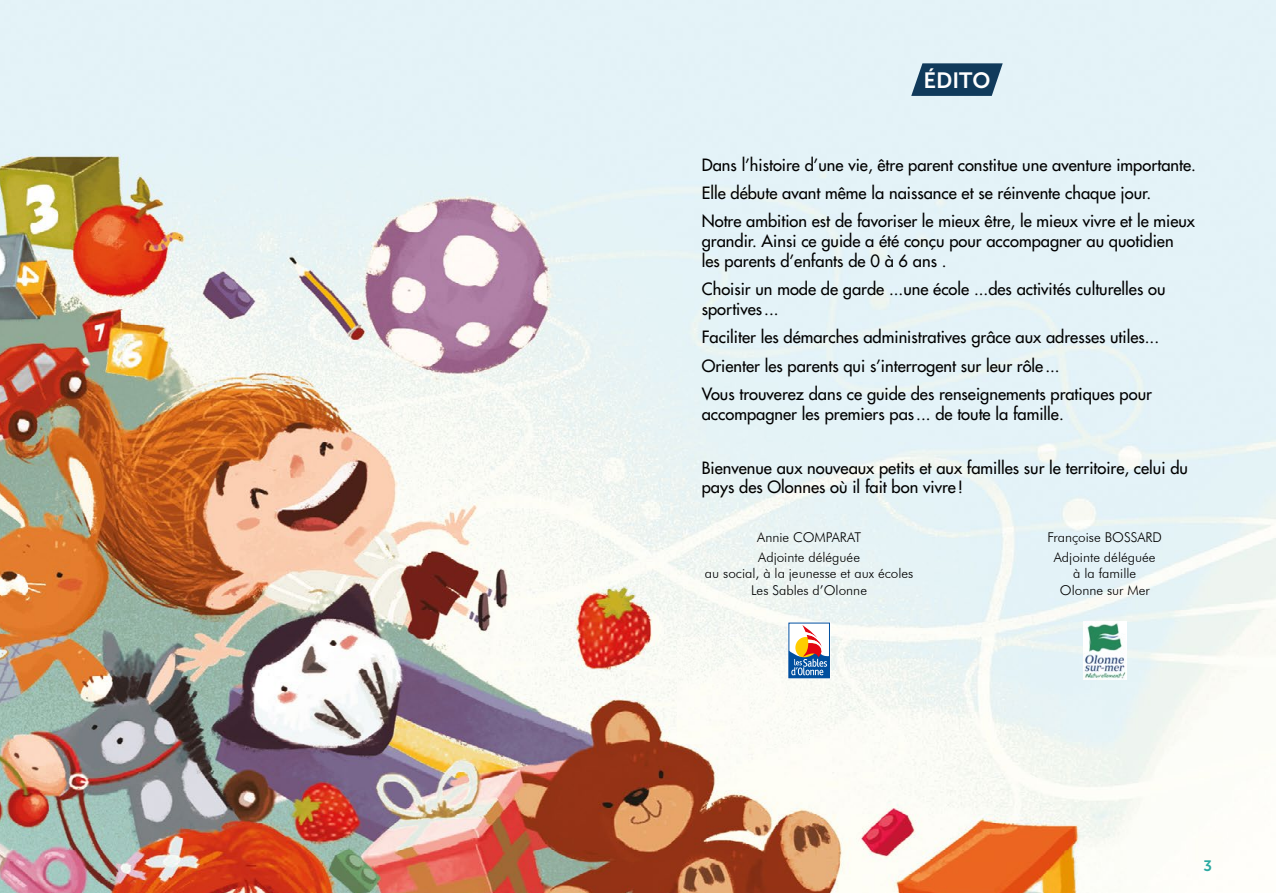
<style>
.page{position:relative;width:1276px;height:893px;background:#fff}
.page>*{position:absolute;margin:0;border:0;box-sizing:border-box;transform-origin:0 0}
.t1{font:22.05px "Museo Sans 700";color:#fff}
.t2{font:500 16.5px/28.3px "Futura Std";color:#000}
.t3{font:15px "Museo Sans 700";color:#2ca9a1}
.t4{font:300 13.5px/20.4px "Futura BT";color:#000;text-align:center}
</style>
<div class="page">
<img style="left:0;top:0;width:1276px;height:893px">
<svg style="left:911px;top:63px;width:91px;height:33px;background:#2b516f"></svg>
<img style="left:1083px;top:622px;width:43px;height:57px">
<div style="left:678px;top:638px;width:131px;height:106px;background:#fcfcf6"></div>
<svg style="left:787px;top:622px;width:43px;height:57px"></svg>
<div style="left:788px;top:623px;width:42px;height:55px;border:1px solid #004f9f"></div>
<svg style="left:789px;top:625px;width:40px;height:53px"></svg>
<h1 class="t1" style="left:923px;top:68px;width:68px">ÉDITO</h1>
<p class="t2" style="left:702px;top:151px;width:496px">Dans l’histoire d’une vie, être parent constitue une aventure importante.<br>Elle débute avant même la naissance et se réinvente chaque jour.<br>Notre ambition est de favoriser le mieux être, le mieux vivre et le mieux</p>
<p class="t2" style="left:702px;top:231px;width:473px;line-height:19.8px">grandir. Ainsi ce guide a été conçu pour accompagner au quotidien les parents d’enfants de 0 à 6 ans .</p>
<p class="t2" style="left:702px;top:279px;width:465px;line-height:19.8px">Choisir un mode de garde ...une école ...des activités culturelles ou sportives...</p>
<p class="t2" style="left:702px;top:323px;width:459px">Faciliter les démarches administratives grâce aux adresses utiles...<br>Orienter les parents qui s’interrogent sur leur rôle ...<br>Vous trouverez dans ce guide des renseignements pratiques pour</p>
<p class="t2" style="left:702px;top:400px;width:363px">accompagner les premiers pas... de toute la famille.</p>
<p class="t2" style="left:702px;top:458px;width:488px;line-height:19.8px">Bienvenue aux nouveaux petits et aux familles sur le territoire, celui du pays des Olonnes où il fait bon vivre !</p>
<p class="t4" style="left:757px;top:527px;width:105px;text-align:left">Annie COMPARAT<br>Adjointe déléguée</p>
<p class="t4" style="left:705px;top:565px;width:210px;line-height:16.2px">au social, à la jeunesse et aux écoles<br>Les Sables d’Olonne</p>
<p class="t4" style="left:1047px;top:527px;width:116px">Françoise BOSSARD<br>Adjointe déléguée</p>
<p class="t4" style="left:1060px;top:565px;width:91px;line-height:16.2px">à la famille<br>Olonne sur Mer</p>
<p class="t3" style="left:1203px;top:857px;width:10px">3</p>
</div>
